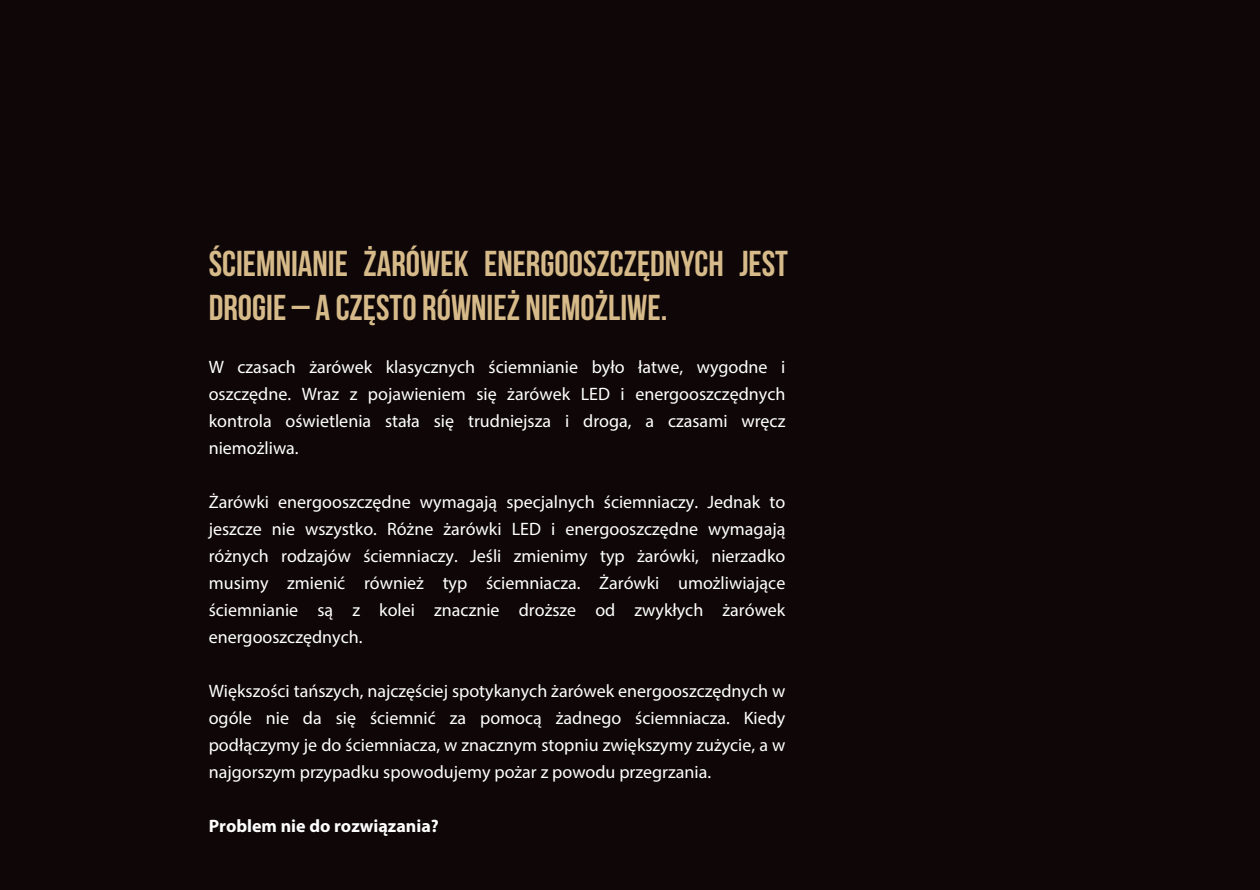
<style>
.page{position:relative;width:1260px;height:890px;background:#0e0607}
.page>*{position:absolute;margin:0;border:0;box-sizing:border-box;transform-origin:0 0}
.t1{font:36px/43.2px "Bebas Neue";color:#d6ba89}
.t2{font:18px/27px "Myriad Pro";color:#fff;text-align:justify}
.t3{font:700 18px "Myriad Pro";color:#fff}
</style>
<div class="page">
<h1 class="t1" style="left:209px;top:242px;width:581px">ŚCIEMNIANIE ŻARÓWEK ENERGOOSZCZĘDNYCH JEST<br>DROGIE – A CZĘSTO RÓWNIEŻ NIEMOŻLIWE.</h1>
<p class="t2" style="left:209px;top:353px;width:578px">W czasach żarówek klasycznych ściemnianie było łatwe, wygodne i oszczędne. Wraz z pojawieniem się żarówek LED i energooszczędnych kontrola oświetlenia stała się trudniejsza i droga, a czasami wręcz niemożliwa.</p>
<p class="t2" style="left:209px;top:488px;width:578px">Żarówki energooszczędne wymagają specjalnych ściemniaczy. Jednak to jeszcze nie wszystko. Różne żarówki LED i energooszczędne wymagają różnych rodzajów ściemniaczy. Jeśli zmienimy typ żarówki, nierzadko musimy zmienić również typ ściemniacza. Żarówki umożliwiające ściemnianie są z kolei znacznie droższe od zwykłych żarówek energooszczędnych.</p>
<p class="t2" style="left:209px;top:677px;width:578px">Większości tańszych, najczęściej spotykanych żarówek energooszczędnych w ogóle nie da się ściemnić za pomocą żadnego ściemniacza. Kiedy podłączymy je do ściemniacza, w znacznym stopniu zwiększymy zużycie, a w najgorszym przypadku spowodujemy pożar z powodu przegrzania.</p>
<p class="t3" style="left:209px;top:814px;width:232px">Problem nie do rozwiązania?</p>
</div>
